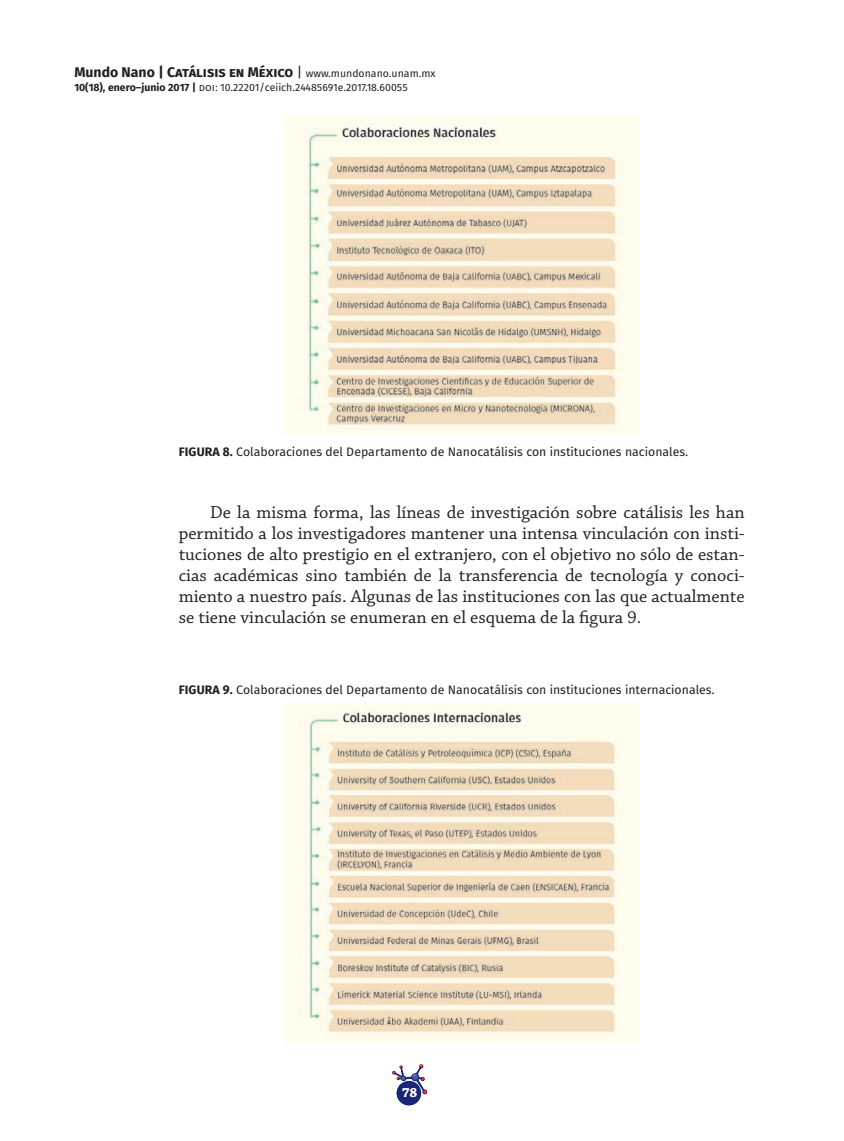
<style>
.page{position:relative;width:844px;height:1141px;background:#fff}
.page>*{position:absolute;margin:0;border:0;box-sizing:border-box;transform-origin:0 0}
.Body_Text{font:18.38px/21px "Chaparral Pro";color:#231f20;text-align:justify}
.t1{font:700 14px "Fira Sans OT";color:#231f20}
.t2{font:700 14px "Chaparral Pro";color:#fff}
.Pie_Figura{font:12.25px "Fira Sans OT";color:#231f20}
.t3{font:10.5px "Fira Sans OT";color:#231f20}
.s1{font-weight:400}
.s2{font-weight:400;font-size:10.5px}
.s3{font-weight:700}
</style>
<div class="page">
<svg style="left:392px;top:1065px;width:34px;height:40px"></svg>
<div style="left:396px;top:1081px;width:25px;height:24px;background:#192575;border-radius:50%"></div>
<img style="left:285px;top:703px;width:353px;height:340px">
<img style="left:284px;top:118px;width:355px;height:315px">
<p class="t1" style="left:74px;top:62px;width:362px">Mundo Nano | Catálisis en México <span class="s1">|</span> <span class="s2">www.mundonano.unam.mx</span></p>
<p class="t3" style="left:74px;top:80px;width:335px"><span class="s3">10(18), enero–junio 2017 |</span> doi: 10.22201/ceiich.24485691e.2017.18.60055</p>
<p class="Pie_Figura" style="left:179px;top:443px;width:511px"><span class="s3">FIGURA 8.</span> Colaboraciones del Departamento de Nanocatálisis con instituciones nacionales.</p>
<p class="Body_Text" style="left:179px;top:502px;width:567px;text-indent:31px">De la misma forma, las líneas de investigación sobre catálisis les han permitido a los investigadores mantener una intensa vinculación con insti&shy;tuciones de alto prestigio en el extranjero, con el objetivo no sólo de estan&shy;cias académicas sino también de la transferencia de tecnología y conoci&shy;miento a nuestro país. Algunas de las instituciones con las que actualmente se tiene vinculación se enumeran en el esquema de la figura 9.</p>
<p class="Pie_Figura" style="left:179px;top:681px;width:537px"><span class="s3">FIGURA 9.</span> Colaboraciones del Departamento de Nanocatálisis con instituciones internacionales.</p>
<p class="t2" style="left:401px;top:1085px;width:17px">78</p>
</div>
